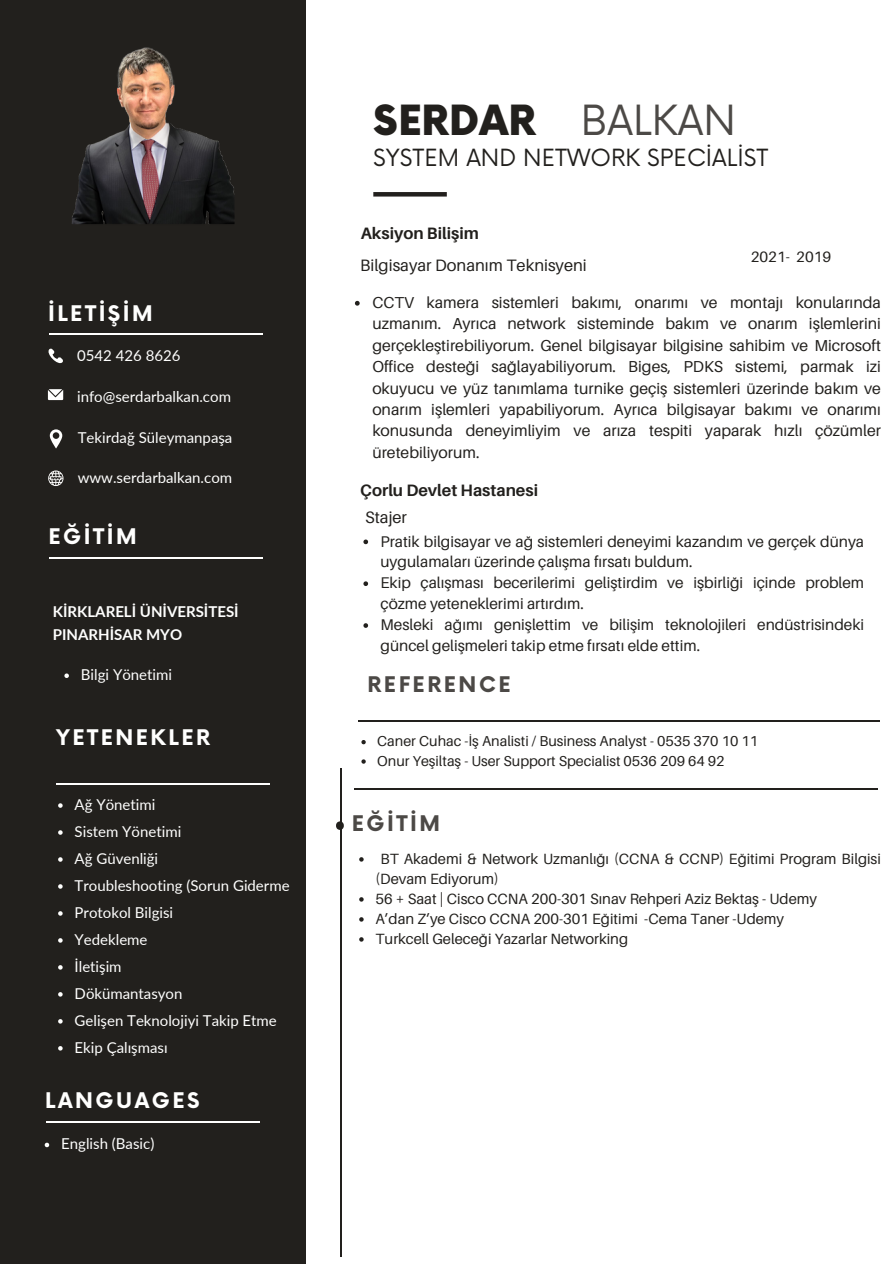
<style>
.page{position:relative;width:894px;height:1264px;background:#fff}
.page>*{position:absolute;margin:0;border:0;box-sizing:border-box;transform-origin:0 0}
.t1{font:900 40.5px "Now";color:#22201d}
.t2{font:40.5px "Now";color:#4c4946}
.t3{font:23.1px "Now";color:#22201d}
.t4{font:700 21px "Now";letter-spacing:.12em;color:#fffffe}
.t5{font:700 21px "Now";letter-spacing:.12em;color:#4c4946}
.t6{font:700 16.5px "Aileron";color:#22201d}
.t7{font:16.5px "Aileron";color:#22201d}
.t8{font:15.9px/21.5px "Aileron";color:#22201d;text-align:justify}
.t9{font:15.45px/20.9px "Aileron";color:#22201d}
.t10{font:15px "Lato";color:#fffffe}
.t11{font:700 15px/22.5px "Lato";color:#fffffe}
.t12{font:15px "Aileron";color:#22201d}
.t13{font:14.85px/20px "Aileron";color:#22201d}
.t14{font:14.4px "Aileron";color:#22201d}
</style>
<div class="page">
<div style="left:0;top:0;width:305px;height:1263px;background:#22201d"></div>
<hr style="left:373px;top:192px;width:73px;height:4px;background:#22201d">
<img style="left:72px;top:47px;width:163px;height:177px">
<svg style="left:48px;top:348px;width:15px;height:16px"></svg>
<svg style="left:48px;top:389px;width:15px;height:11px"></svg>
<svg style="left:50px;top:429px;width:12px;height:19px"></svg>
<hr style="left:49px;top:333px;width:214px;height:1px;background:#fffffe">
<svg style="left:48px;top:470px;width:15px;height:16px"></svg>
<hr style="left:49px;top:557px;width:214px;height:1px;background:#fffffe">
<hr style="left:56px;top:783px;width:214px;height:1px;background:#fffffe">
<hr style="left:46px;top:1121px;width:213px;height:1px;background:#fffffe">
<hr style="left:354px;top:788px;width:522px;height:2px;background:#22201d">
<hr style="left:358px;top:720px;width:521px;height:1px;background:#22201d">
<hr style="left:340px;top:768px;width:1px;height:488px;background:#22201d">
<svg style="left:336px;top:821px;width:8px;height:8px"></svg>
<svg style="left:58px;top:803px;width:5px;height:4px"></svg>
<svg style="left:58px;top:830px;width:5px;height:4px"></svg>
<svg style="left:58px;top:857px;width:5px;height:4px"></svg>
<svg style="left:58px;top:884px;width:5px;height:4px"></svg>
<svg style="left:58px;top:911px;width:5px;height:4px"></svg>
<svg style="left:58px;top:938px;width:5px;height:4px"></svg>
<svg style="left:58px;top:965px;width:5px;height:4px"></svg>
<svg style="left:58px;top:992px;width:5px;height:4px"></svg>
<svg style="left:58px;top:1019px;width:5px;height:4px"></svg>
<svg style="left:58px;top:1046px;width:5px;height:4px"></svg>
<svg style="left:64px;top:673px;width:5px;height:5px"></svg>
<svg style="left:45px;top:1142px;width:4px;height:5px"></svg>
<svg style="left:361px;top:740px;width:4px;height:4px"></svg>
<svg style="left:361px;top:759px;width:4px;height:4px"></svg>
<svg style="left:363px;top:539px;width:5px;height:5px"></svg>
<svg style="left:363px;top:581px;width:5px;height:5px"></svg>
<svg style="left:363px;top:623px;width:5px;height:5px"></svg>
<svg style="left:355px;top:301px;width:4px;height:4px"></svg>
<svg style="left:359px;top:857px;width:4px;height:4px"></svg>
<svg style="left:359px;top:897px;width:4px;height:4px"></svg>
<svg style="left:359px;top:917px;width:4px;height:4px"></svg>
<svg style="left:359px;top:937px;width:4px;height:4px"></svg>
<h3 class="t4" style="left:48px;top:302px;width:106px">İLETİŞİM</h3>
<p class="t10" style="left:77px;top:347px;width:105px">0542 426 8626</p>
<p class="t10" style="left:77px;top:387px;width:155px">info@serdarbalkan.com</p>
<p class="t10" style="left:78px;top:427px;width:156px">Tekirdağ Süleymanpaşa</p>
<p class="t10" style="left:78px;top:468px;width:156px">www.serdarbalkan.com</p>
<h3 class="t4" style="left:48px;top:524px;width:90px">EĞİTİM</h3>
<p class="t11" style="left:53px;top:600px;width:187px">KİRKLARELİ ÜNİVERSİTESİ<br>PINARHİSAR MYO</p>
<p class="t10" style="left:81px;top:665px;width:93px">Bilgi Yönetimi</p>
<p class="t4" style="left:56px;top:726px;width:155px">YETENEKLER</p>
<p class="t10" style="left:75px;top:795px;width:82px">Ağ Yönetimi</p>
<p class="t10" style="left:75px;top:822px;width:108px">Sistem Yönetimi</p>
<h3 class="t10" style="left:75px;top:849px;width:85px">Ağ Güvenliği</h3>
<p class="t10" style="left:75px;top:876px;width:216px">Troubleshooting (Sorun Giderme</p>
<p class="t10" style="left:75px;top:903px;width:100px">Protokol Bilgisi</p>
<p class="t10" style="left:75px;top:930px;width:74px">Yedekleme</p>
<p class="t10" style="left:75px;top:957px;width:48px">İletişim</p>
<p class="t10" style="left:75px;top:984px;width:109px">Dökümantasyon</p>
<p class="t10" style="left:75px;top:1011px;width:204px">Gelişen Teknolojiyi Takip Etme</p>
<p class="t10" style="left:75px;top:1038px;width:94px">Ekip Çalışması</p>
<p class="t4" style="left:45px;top:1088px;width:156px">LANGUAGES</p>
<p class="t10" style="left:61px;top:1134px;width:95px">English (Basic)</p>
<p class="t1" style="left:373px;top:98px;width:164px">SERDAR</p>
<p class="t2" style="left:580px;top:98px;width:156px">BALKAN</p>
<h2 class="t3" style="left:373px;top:145px;width:396px">SYSTEM AND NETWORK SPECİALİST</h2>
<p class="t6" style="left:360px;top:223px;width:119px">Aksiyon Bilişim</p>
<p class="t7" style="left:360px;top:254px;width:228px">Bilgisayar Donanım Teknisyeni</p>
<p class="t12" style="left:750px;top:247px;width:82px">2021- 2019</p>
<h6 class="t8" style="left:372px;top:291px;width:510px">CCTV kamera sistemleri bakımı, onarımı ve montajı konularında uzmanım. Ayrıca network sisteminde bakım ve onarım işlemlerini gerçekleştirebiliyorum. Genel bilgisayar bilgisine sahibim ve Microsoft Office desteği sağlayabiliyorum. Biges, PDKS sistemi, parmak izi okuyucu ve yüz tanımlama turnike geçiş sistemleri üzerinde bakım ve onarım işlemleri yapabiliyorum. Ayrıca bilgisayar bakımı ve onarımı konusunda deneyimliyim ve arıza tespiti yaparak hızlı çözümler üretebiliyorum.</h6>
<h2 class="t6" style="left:360px;top:480px;width:179px">Çorlu Devlet Hastanesi</h2>
<h6 class="t7" style="left:365px;top:507px;width:43px">Stajer</h6>
<p class="t9" style="left:380px;top:530px;width:485px">Pratik bilgisayar ve ağ sistemleri deneyimi kazandım ve gerçek dünya uygulamaları üzerinde çalışma fırsatı buldum.</p>
<p class="t9" style="left:380px;top:572px;width:485px">Ekip çalışması becerilerimi geliştirdim ve işbirliği içinde problem çözme yeteneklerimi artırdım.</p>
<p class="t9" style="left:380px;top:614px;width:485px">Mesleki ağımı genişlettim ve bilişim teknolojileri endüstrisindeki güncel gelişmeleri takip etme fırsatı elde ettim.</p>
<h3 class="t5" style="left:367px;top:673px;width:145px">REFERENCE</h3>
<p class="t14" style="left:377px;top:732px;width:382px">Caner Cuhac -İş Analisti / Business Analyst - 0535 370 10 11</p>
<h1 class="t14" style="left:377px;top:752px;width:349px">Onur Yeşiltaş - User Support Specialist 0536 209 64 92</h1>
<h3 class="t5" style="left:352px;top:812px;width:90px">EĞİTİM</h3>
<p class="t13" style="left:375px;top:848px;width:507px;text-indent:5px">BT Akademi &amp; Network Uzmanlığı (CCNA &amp; CCNP) Eğitimi Program Bilgisi (Devam Ediyorum)</p>
<h3 class="t13" style="left:375px;top:888px;width:443px">56 + Saat | Cisco CCNA 200-301 Sınav Rehperi Aziz Bektaş - Udemy</h3>
<p class="t13" style="left:375px;top:908px;width:410px">A’dan Z’ye Cisco CCNA 200-301 Eğitimi -Cema Taner -Udemy</p>
<p class="t13" style="left:375px;top:928px;width:254px">Turkcell Geleceği Yazarlar Networking</p>
</div>
